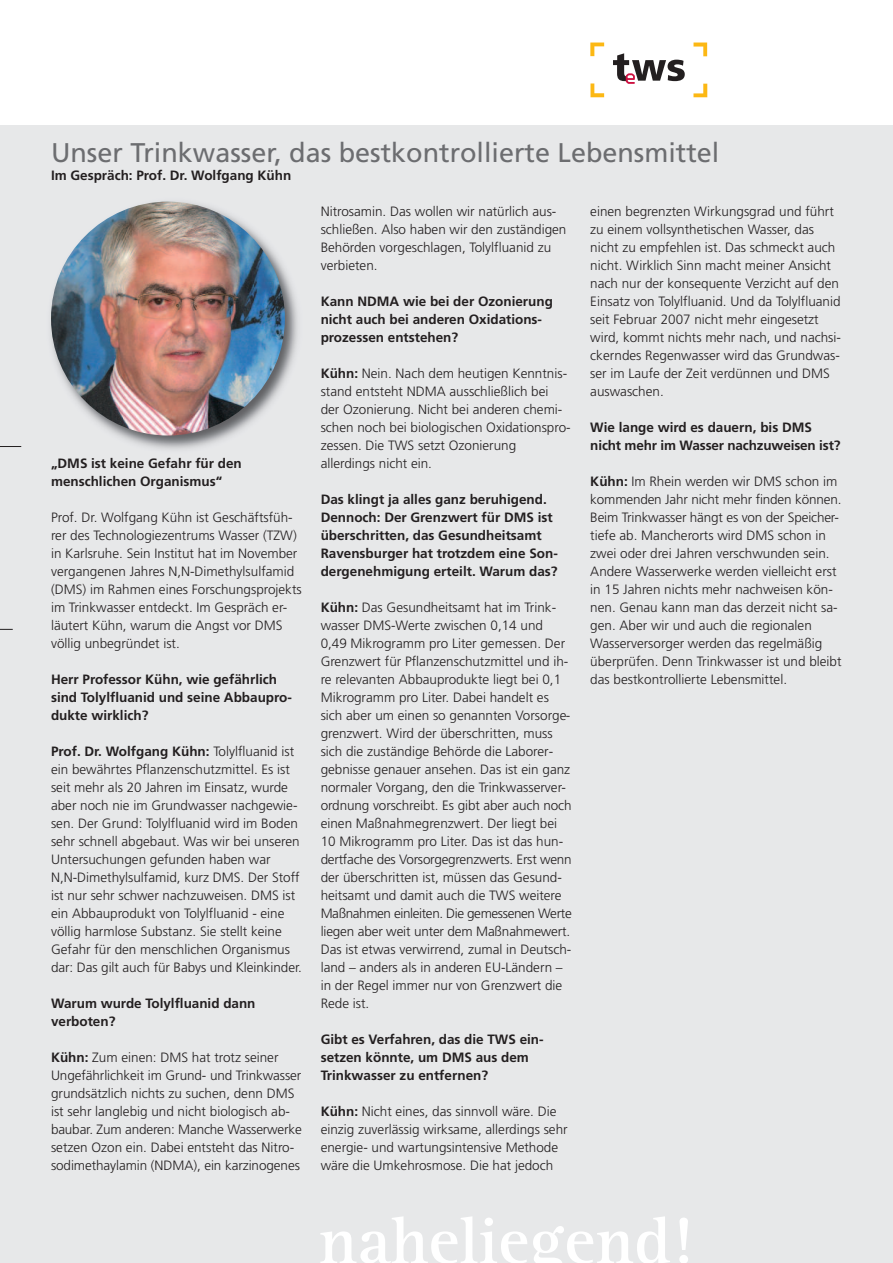
<style>
.page{position:relative;width:893px;height:1263px;background:#fff}
.page>*{position:absolute;margin:0;border:0;box-sizing:border-box;transform-origin:0 0}
.t1{font:27px "Frutiger";color:#6c6d70}
.t2{font:300 13.5px/18px "Frutiger";color:#231f20}
.t3{font:700 13.5px/18px "Frutiger";color:#231f20}
.s1{font-weight:700}
</style>
<div class="page">
<div style="left:0;top:125px;width:893px;height:1138px;background:#e7e8e9"></div>
<svg style="left:590px;top:83px;width:14px;height:14px"></svg>
<svg style="left:590px;top:43px;width:14px;height:13px"></svg>
<svg style="left:613px;top:53px;width:72px;height:31px"></svg>
<svg style="left:693px;top:43px;width:14px;height:13px"></svg>
<svg style="left:693px;top:84px;width:14px;height:13px"></svg>
<svg style="left:320px;top:1216px;width:368px;height:47px"></svg>
<svg style="left:0;top:446px;width:21px;height:1px"></svg>
<svg style="left:0;top:629px;width:13px;height:1px"></svg>
<img style="left:51px;top:201px;width:247px;height:248px">
<img style="left:51px;top:202px;width:234px;height:233px;border-radius:50%">
<h1 class="t1" style="left:51px;top:142px;width:670px">Unser Trinkwasser, das bestkontrollierte Lebensmittel</h1>
<p class="t3" style="left:51px;top:167px;width:242px">Im Gespräch: Prof. Dr. Wolfgang Kühn</p>
<p class="t3" style="left:51px;top:455px;width:192px">„DMS ist keine Gefahr für den menschlichen Organismus“</p>
<p class="t2" style="left:51px;top:509px;width:252px">Prof. Dr. Wolfgang Kühn ist Geschäftsfüh&shy;rer des Technologiezentrums Wasser (TZW) in Karlsruhe. Sein Institut hat im November vergangenen Jahres N,N-Dimethylsulfamid (DMS) im Rahmen eines Forschungsprojekts im Trinkwasser entdeckt. Im Gespräch er&shy;läutert Kühn, warum die Angst vor DMS völlig unbegründet ist.</p>
<p class="t3" style="left:51px;top:671px;width:242px">Herr Professor Kühn, wie gefährlich sind Tolylfluanid und seine Abbaupro&shy;dukte wirklich?</p>
<p class="t2" style="left:51px;top:743px;width:252px"><span class="s1">Prof. Dr. Wolfgang Kühn:</span> Tolylfluanid ist ein bewährtes Pflanzenschutzmittel. Es ist seit mehr als 20 Jahren im Einsatz, wurde aber noch nie im Grundwasser nachgewie&shy;sen. Der Grund: Tolylfluanid wird im Boden sehr schnell abgebaut. Was wir bei unseren Untersuchungen gefunden haben war N,N-Dimethylsulfamid, kurz DMS. Der Stoff ist nur sehr schwer nachzuweisen. DMS ist ein Abbauprodukt von Tolylfluanid - eine völlig harmlose Substanz. Sie stellt keine Gefahr für den menschlichen Organismus dar: Das gilt auch für Babys und Kleinkinder.</p>
<p class="t3" style="left:51px;top:995px;width:206px">Warum wurde Tolylfluanid dann verboten?</p>
<p class="t2" style="left:51px;top:1049px;width:252px"><span class="s1">Kühn:</span> Zum einen: DMS hat trotz seiner Ungefährlichkeit im Grund- und Trinkwasser grundsätzlich nichts zu suchen, denn DMS ist sehr langlebig und nicht biologisch ab&shy;baubar. Zum anderen: Manche Wasserwerke setzen Ozon ein. Dabei entsteht das Nitro&shy;sodimethaylamin (NDMA), ein karzinogenes</p>
<p class="t2" style="left:321px;top:203px;width:247px">Nitrosamin. Das wollen wir natürlich aus&shy;schließen. Also haben wir den zuständigen Behörden vorgeschlagen, Tolylfluanid zu verbieten.</p>
<p class="t3" style="left:321px;top:293px;width:234px">Kann NDMA wie bei der Ozonierung nicht auch bei anderen Oxidations&shy;prozessen entstehen?</p>
<p class="t2" style="left:321px;top:365px;width:252px"><span class="s1">Kühn:</span> Nein. Nach dem heutigen Kenntnis&shy;stand entsteht NDMA ausschließlich bei<br>der Ozonierung. Nicht bei anderen chemi&shy;schen noch bei biologischen Oxidationspro&shy;zessen. Die TWS setzt Ozonierung allerdings nicht ein.</p>
<p class="t3" style="left:321px;top:491px;width:239px">Das klingt ja alles ganz beruhigend.<br>Dennoch: Der Grenzwert für DMS ist überschritten, das Gesundheitsamt Ravensburger hat trotzdem eine Son&shy;dergenehmigung erteilt. Warum das?</p>
<p class="t2" style="left:321px;top:599px;width:253px"><span class="s1">Kühn:</span> Das Gesundheitsamt hat im Trink&shy;wasser DMS-Werte zwischen 0,14 und 0,49 Mikrogramm pro Liter gemessen. Der Grenzwert für Pflanzenschutzmittel und ih&shy;re relevanten Abbauprodukte liegt bei 0,1<br>Mikrogramm pro Liter. Dabei handelt es sich aber um einen so genannten Vorsorge&shy;grenzwert. Wird der überschritten, muss sich die zuständige Behörde die Laborer&shy;gebnisse genauer ansehen. Das ist ein ganz normaler Vorgang, den die Trinkwasserver&shy;ordnung vorschreibt. Es gibt aber auch noch einen Maßnahmegrenzwert. Der liegt bei 10 Mikrogramm pro Liter. Das ist das hun&shy;dertfache des Vorsorgegrenzwerts. Erst wenn der überschritten ist, müssen das Gesund&shy;heitsamt und damit auch die TWS weitere Maßnahmen einleiten. Die gemessenen Werte liegen aber weit unter dem Maßnahmewert.<br>Das ist etwas verwirrend, zumal in Deutsch&shy;land – anders als in anderen EU-Ländern – in der Regel immer nur von Grenzwert die Rede ist.</p>
<p class="t3" style="left:321px;top:1031px;width:224px">Gibt es Verfahren, das die TWS ein&shy;setzen könnte, um DMS aus dem<br>Trinkwasser zu entfernen?</p>
<p class="t2" style="left:321px;top:1103px;width:249px"><span class="s1">Kühn:</span> Nicht eines, das sinnvoll wäre. Die einzig zuverlässig wirksame, allerdings sehr energie- und wartungsintensive Methode wäre die Umkehrosmose. Die hat jedoch</p>
<p class="t2" style="left:590px;top:203px;width:252px">einen begrenzten Wirkungsgrad und führt zu einem vollsynthetischen Wasser, das nicht zu empfehlen ist. Das schmeckt auch nicht. Wirklich Sinn macht meiner Ansicht nach nur der konsequente Verzicht auf den Einsatz von Tolylfluanid. Und da Tolylfluanid seit Februar 2007 nicht mehr eingesetzt wird, kommt nichts mehr nach, und nachsi&shy;ckerndes Regenwasser wird das Grundwas&shy;ser im Laufe der Zeit verdünnen und DMS auswaschen.</p>
<p class="t3" style="left:590px;top:419px;width:252px">Wie lange wird es dauern, bis DMS nicht mehr im Wasser nachzuweisen ist?</p>
<p class="t2" style="left:590px;top:473px;width:253px"><span class="s1">Kühn:</span> Im Rhein werden wir DMS schon im kommenden Jahr nicht mehr finden können.<br>Beim Trinkwasser hängt es von der Speicher&shy;tiefe ab. Mancherorts wird DMS schon in zwei oder drei Jahren verschwunden sein.<br>Andere Wasserwerke werden vielleicht erst in 15 Jahren nichts mehr nachweisen kön&shy;nen. Genau kann man das derzeit nicht sa&shy;gen. Aber wir und auch die regionalen Wasserversorger werden das regelmäßig überprüfen. Denn Trinkwasser ist und bleibt das bestkontrollierte Lebensmittel.</p>
</div>
